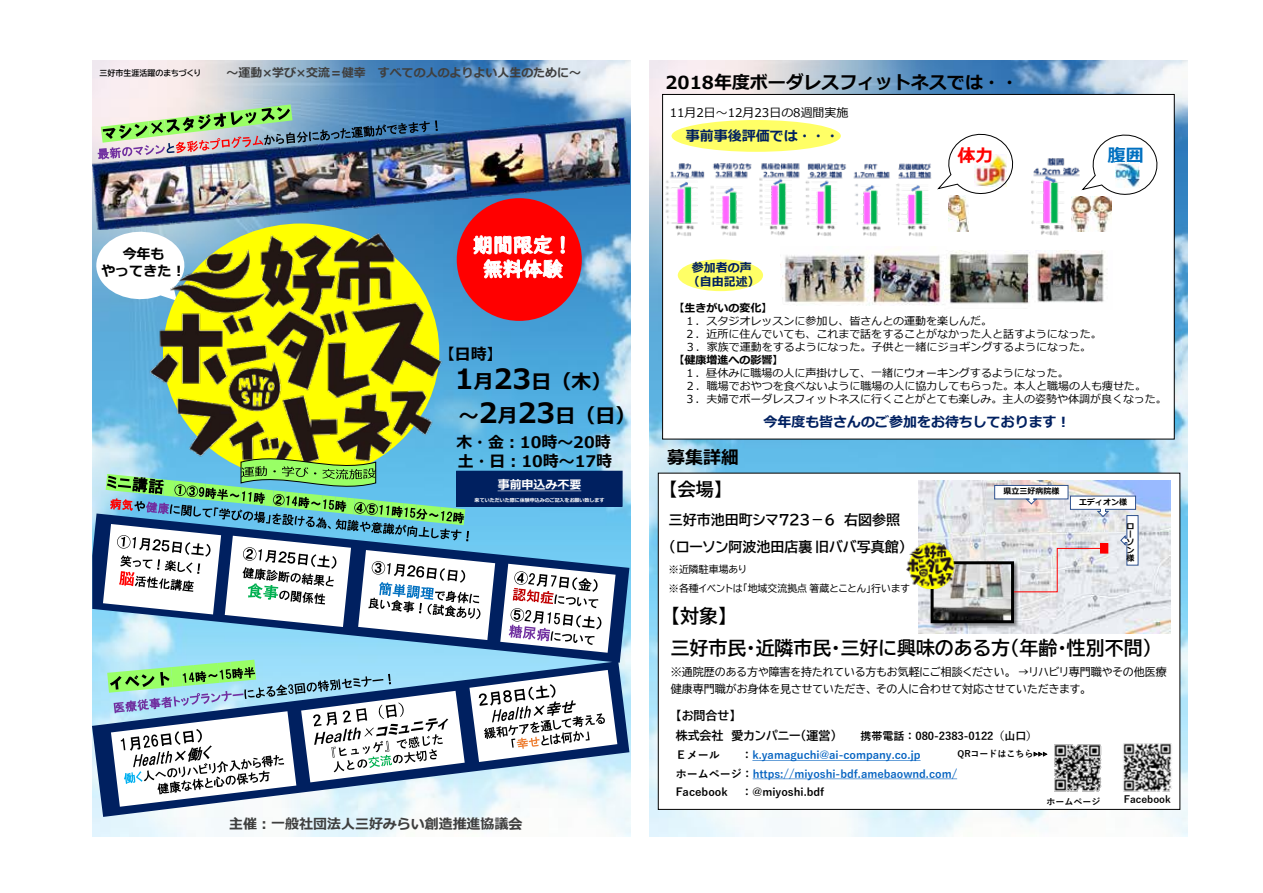
<style>
.page{position:relative;width:1263px;height:893px;background:#fff}
.page>*{position:absolute;margin:0;border:0;box-sizing:border-box;transform-origin:0 0}
.t1{font:700 19.95px/33.5px "Meiryo";color:#000}
.t2{font:18.9px/31.8px "BIZ UDP Gothic Bold";color:#000}
.t3{font:18px "BIZ UDP Gothic Bold";color:#000}
.t4{font:700 17.85px "Meiryo";color:#000}
.t5{font:700 17.85px "Meiryo";color:#f00}
.t6{font:700 17.85px "Meiryo";color:#0070c0}
.t7{font:700 15.9px/19px "Meiryo";color:#000}
.t8{font:13.95px/26.7px "BIZ UDP Gothic Bold";color:#000}
.t9{font:700 13.95px "Meiryo";color:#002060}
.t10{font:700 13.95px "Meiryo";color:#3f3f3f}
.t11{font:700 13.95px/16.8px "Meiryo";color:#000;text-align:center}
.t12{font:700 12px "Meiryo";color:#3f3f3f}
.t13{font:12px/20.1px "BIZ UDP Gothic Bold";color:#000}
.t14{font:12px "Meiryo";color:#000}
.t15{font:700 12px/14.4px "Meiryo";color:#002060;text-align:center}
.t16{font:700 12px "Meiryo";color:#fff}
.t17{font:10.95px/13.2px "Meiryo";color:#000}
.t18{font:10.95px/17.1px "BIZ UDP Gothic";color:#000}
.t19{font:700 10.95px/18.5px "Yu Gothic";color:#0563c1}
.t20{font:700 10.95px "Yu Gothic";color:#000}
.t21{font:700 10.95px "Meiryo";color:#000}
.t22{font:9.9px/19px "BIZ UDP Gothic";color:#000}
.t23{font:700 9.9px "Yu Gothic";color:#000}
.t24{font:700 9px "Yu Gothic";color:#000}
.t25{font:700 7.95px/16px "Meiryo";color:#000}
.t26{font:7.95px "BIZ UDP Gothic Bold";color:#000}
.t27{font:700 4.95px "Meiryo";color:#fff}
.s1{font-size:27.9px}
.s2{font-family:"MS Mincho"}
.s3{font-family:"MS Mincho";font-weight:400}
.s4{color:#000}
</style>
<div class="page">
<img style="left:92px;top:60px;width:538px;height:777px">
<svg style="left:92px;top:230px;width:51px;height:74px"></svg>
<svg style="left:92px;top:513px;width:537px;height:148px;background:#68a1c9"></svg>
<div style="left:457px;top:198px;width:125px;height:123px;background:#f00;border-radius:50%"></div>
<img style="left:143px;top:230px;width:322px;height:221px">
<svg style="left:473px;top:235px;width:92px;height:44px"></svg>
<svg style="left:92px;top:661px;width:537px;height:156px"></svg>
<svg style="left:98px;top:104px;width:340px;height:14px;background:#9abbbd"></svg>
<svg style="left:107px;top:660px;width:510px;height:147px"></svg>
<img style="left:92px;top:118px;width:537px;height:112px">
<div style="left:457px;top:471px;width:165px;height:35px;background:#002060"></div>
<svg style="left:103px;top:451px;width:512px;height:202px"></svg>
<img style="left:650px;top:60px;width:538px;height:777px">
<div style="left:663px;top:94px;width:511px;height:345px;background:#fff"></div>
<div style="left:678px;top:259px;width:85px;height:32px;background:#ff6;border-radius:50%"></div>
<div style="left:658px;top:473px;width:522px;height:336px;background:#fff"></div>
<svg style="left:752px;top:760px;width:168px;height:1px"></svg>
<svg style="left:753px;top:779px;width:204px;height:1px"></svg>
<img style="left:1032px;top:158px;width:48px;height:78px">
<div style="left:671px;top:120px;width:170px;height:32px;background:#ff6;border-radius:50%"></div>
<img style="left:781px;top:248px;width:163px;height:58px">
<img style="left:665px;top:163px;width:267px;height:74px">
<img style="left:937px;top:133px;width:77px;height:64px">
<svg style="left:1081px;top:134px;width:77px;height:61px"></svg>
<img style="left:944px;top:250px;width:163px;height:54px">
<img style="left:949px;top:195px;width:19px;height:36px">
<img style="left:1072px;top:196px;width:40px;height:36px">
<img style="left:919px;top:481px;width:251px;height:153px">
<img style="left:928px;top:559px;width:92px;height:70px">
<img style="left:935px;top:565px;width:75px;height:54px">
<div style="left:931px;top:561px;width:83px;height:62px;border:3px solid #000"></div>
<img style="left:906px;top:538px;width:52px;height:51px">
<img style="left:1047px;top:744px;width:55px;height:48px">
<img style="left:1123px;top:734px;width:59px;height:70px">
<svg style="left:1034px;top:752px;width:13px;height:4px"></svg>
<svg style="left:994px;top:484px;width:145px;height:108px"></svg>
<p class="t26" style="left:99px;top:69px;width:103px">三好市生涯活躍のまちづくり</p>
<p class="t12" style="left:226px;top:64px;width:356px">～運動×学び×交流＝健幸 すべての人のよりよい人生のために～</p>
<p class="t11" style="left:102px;top:247px;width:86px">今年も<br>やってきた︕</p>
<h3 class="t7" style="left:439px;top:345px;width:65px">【日時】</h3>
<h1 class="t1" style="left:455px;top:366px;width:182px"><span class="s1">1</span>月<span class="s1">23</span>日（木）～<span class="s1">2</span>月<span class="s1">23</span>日（日）</h1>
<h3 class="t7" style="left:456px;top:433px;width:157px">木・金︓10時～20時土・日︓10時～17時</h3>
<p class="t16" style="left:498px;top:477px;width:85px">事前申込み不要</p>
<p class="t27" style="left:475px;top:497px;width:131px">来ていただいた際に体験申込みのご記入をお願い致します</p>
<p class="t10" style="left:229px;top:814px;width:295px">主催︓一般社団法人三好みらい創造推進協議会</p>
<h3 class="t4" style="left:665px;top:70px;width:355px">2018年度ボーダレスフィットネスでは・・</h3>
<p class="t9" style="left:686px;top:126px;width:155px">事前事後評価では・・・</p>
<h3 class="t5" style="left:958px;top:143px;width:37px">体力</h3>
<h3 class="t6" style="left:1108px;top:143px;width:37px">腹囲</h3>
<p class="t14" style="left:670px;top:104px;width:180px">11月2日～12月23日の8週間実施</p>
<p class="t15" style="left:688px;top:261px;width:73px">参加者の声（自由記述）</p>
<p class="t21" style="left:673px;top:300px;width:100px">【生きがいの変化】</p>
<p class="t17" style="left:684px;top:315px;width:419px">１．スタジオレッスンに参加し、皆さんとの運動を楽しんだ。<br>２．近所に住んでいても、これまで話をすることがなかった人と話すようになった。<br>３．家族で運動をするようになった。子供と一緒にジョギングするようになった。</p>
<p class="t21" style="left:673px;top:352px;width:111px">【健康増進への影響】</p>
<p class="t17" style="left:684px;top:367px;width:484px">１．昼休みに職場の人に声掛けして、一緒にウォーキングするようになった。<br>２．職場でおやつを食べないように職場の人に協力してもらった。本人と職場の人も痩せた。<br>３．夫婦でボーダレスフィットネスに行くことがとても楽しみ。主人の姿勢や体調が良くなった。</p>
<h3 class="t4" style="left:667px;top:445px;width:73px">募集詳細</h3>
<p class="t9" style="left:763px;top:413px;width:309px">今年度も皆さんのご参加をお待ちしております︕</p>
<h3 class="t3" style="left:669px;top:480px;width:55px">【会場】</h3>
<p class="t8" style="left:669px;top:506px;width:238px">三好市池田町シマ７２３－６ 右図参照（ローソン阿波池田店裏旧ババ写真館）</p>
<p class="t22" style="left:669px;top:559px;width:242px"><span class="s2">※</span>近隣駐車場あり<br><span class="s2">※</span>各種イベントは「地域交流拠点箸蔵とことん」行います</p>
<h2 class="t2" style="left:671px;top:600px;width:483px">【対象】<br>三好市民・近隣市民・三好に興味のある方（年齢・性別不問）</h2>
<p class="t18" style="left:671px;top:663px;width:497px">※通院歴のある方や障害を持たれている方もお気軽にご相談ください。 →リハビリ専門職やその他医療健康専門職がお身体を見させていただき、その人に合わせて対応させていただきます。</p>
<p class="t13" style="left:676px;top:706px;width:162px">【お問合せ】<br>株式会社 愛カンパニー(運営)</p>
<p class="t25" style="left:1003px;top:484px;width:58px">県立三好病院様</p>
<p class="t25" style="left:1079px;top:494px;width:50px">エディオン様</p>
<p class="t25" style="left:1126px;top:518px;width:10px">ロソ</p>
<p class="t25" style="left:1126px;top:546px;width:10px;line-height:7.9px">ン様</p>
<p class="t20" style="left:860px;top:730px;width:178px">携帯電話：080-2383-0122（山口）</p>
<p class="t24" style="left:957px;top:749px;width:91px">QRコードはこちら<span class="s3">▸▸▸</span></p>
<p class="t19" style="left:676px;top:746px;width:283px;text-indent:66px"><span class="s4">：</span>k.yamaguchi@ai-company.co.jp<br><span class="s4">ホームページ：</span>https://miyoshi-bdf.amebaownd.com/<br><span class="s4">Facebook</span></p>
<p class="t20" style="left:676px;top:749px;width:45px">Ｅメール</p>
<p class="t20" style="left:741px;top:786px;width:84px">：@miyoshi.bdf</p>
<p class="t24" style="left:1046px;top:797px;width:55px">ホームページ</p>
<p class="t23" style="left:1124px;top:794px;width:48px">Facebook</p>
</div>
